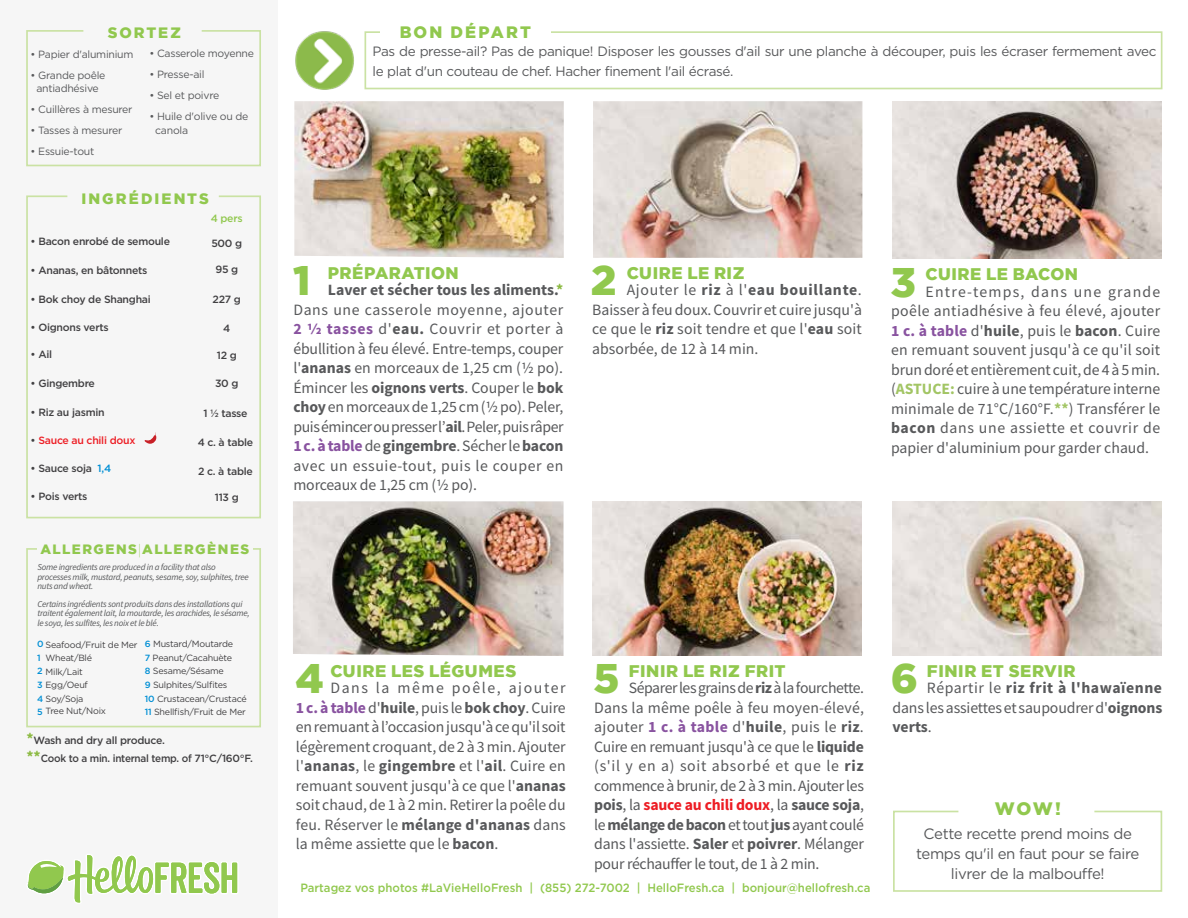
<style>
.page{position:relative;width:1188px;height:918px;background:#fff}
.page>*{position:absolute;margin:0;border:0;box-sizing:border-box;transform-origin:0 0}
.t1{font:900 41.25px "Gotham";color:#91c84e}
.t2{font:900 18px "Gotham";color:#91c84e}
.t3{font:900 16.8px "Gotham";letter-spacing:.035em;color:#91c84e}
.t4{font:900 16.5px "Gotham";letter-spacing:.125em;color:#91c84e}
.t5{font:15.75px/19.5px "Source Sans Pro";color:#58595b;text-align:justify}
.t6{font:15px/20.1px "Gotham";letter-spacing:-.025em;color:#58595b;text-align:center}
.t7{font:900 15px "Gotham";letter-spacing:.135em;color:#91c84e}
.t8{font:13.5px/19.5px "Gotham";letter-spacing:-.025em;color:#58595b}
.t9{font:900 13.5px "Gotham";letter-spacing:.115em;color:#91c84e}
.t10{font:500 12px "Gotham";color:#91c84e;scale:.95 1}
.t11{font:500 10.5px/18px "Gotham";letter-spacing:-.025em;color:#414042}
.t12{font:10.5px/13.5px "Gotham";letter-spacing:-.025em;color:#58595b;text-align:center}
.t13{font:500 10.5px "Gotham";letter-spacing:-.025em;color:#ed1d24}
.t14{font:500 10.5px "Gotham";color:#91c84e}
.t15{font:italic 9px/9.8px "Source Sans Pro";letter-spacing:-.025em;color:#58595b}
.t16{font:9px/13.5px "Gotham";letter-spacing:-.025em;color:#414042}
.t17{font:500 9px "Gotham";color:#008fd5}
.s1{color:#414042}
.s2{color:#008fd5}
.s3{font-family:"Source Sans Pro";font-weight:200}
.s4{font-weight:500;color:#008fd5}
.s5{font-family:"Source Sans Pro";font-weight:700;font-size:15.75px;color:#8cba42}
.s6{font-weight:700}
.s7{font-weight:700;color:#8cba42}
.s8{font-weight:700;color:#8953a0}
.s9{font-weight:700;color:#a2c564}
.s10{font-weight:700;color:#ed1d24}
</style>
<div class="page">
<div style="left:0;top:0;width:278px;height:918px;background:#f6f6f6"></div>
<img style="left:294px;top:101px;width:270px;height:157px">
<img style="left:593px;top:101px;width:269px;height:157px">
<img style="left:593px;top:501px;width:269px;height:155px">
<img style="left:892px;top:501px;width:269px;height:155px">
<img style="left:293px;top:501px;width:270px;height:155px">
<img style="left:892px;top:102px;width:269px;height:156px">
<svg style="left:26px;top:30px;width:235px;height:137px"></svg>
<svg style="left:26px;top:195px;width:235px;height:324px"></svg>
<svg style="left:144px;top:432px;width:13px;height:15px"></svg>
<svg style="left:893px;top:810px;width:270px;height:82px"></svg>
<div style="left:974px;top:802px;width:108px;height:27px;background:#fff"></div>
<img style="left:295px;top:31px;width:70px;height:58px">
<svg style="left:26px;top:548px;width:235px;height:180px"></svg>
<div style="left:37px;top:544px;width:216px;height:19px;background:#f6f6f6"></div>
<div style="left:365px;top:31px;width:797px;height:58px;border:2px solid #cae2a3"></div>
<div style="left:380px;top:26px;width:171px;height:17px;background:#fff"></div>
<svg style="left:27px;top:855px;width:211px;height:48px"></svg>
<p class="t7" style="left:108px;top:24px;width:75px">SORTEZ</p>
<p class="t12" style="left:31px;top:47px;width:104px">• Papier d'aluminium</p>
<p class="t12" style="left:31px;top:68px;width:76px">• Grande poêle antiadhésive</p>
<p class="t12" style="left:31px;top:103px;width:103px">• Cuillères à mesurer</p>
<p class="t12" style="left:31px;top:124px;width:93px">• Tasses à mesurer</p>
<p class="t12" style="left:31px;top:145px;width:65px">• Essuie-tout</p>
<p class="t12" style="left:149px;top:46px;width:106px">• Casserole moyenne</p>
<p class="t12" style="left:149px;top:67px;width:56px">• Presse-ail</p>
<p class="t12" style="left:149px;top:89px;width:71px">• Sel et poivre</p>
<p class="t12" style="left:155px;top:110px;width:95px;text-align:left;text-indent:-6px">• Huile d'olive ou de canola</p>
<p class="t7" style="left:81px;top:190px;width:129px">INGRÉDIENTS</p>
<p class="t11" style="left:31px;top:232px;width:141px">• Bacon enrobé de semoule</p>
<p class="t11" style="left:211px;top:234px;width:32px">500 g</p>
<p class="t11" style="left:215px;top:260px;width:24px">95 g</p>
<p class="t11" style="left:213px;top:290px;width:30px">227 g</p>
<p class="t11" style="left:223px;top:319px;width:9px">4</p>
<p class="t11" style="left:217px;top:346px;width:22px">12 g</p>
<p class="t11" style="left:215px;top:375px;width:25px">30 g</p>
<p class="t11" style="left:203px;top:404px;width:46px">1 1/2 tasse</p>
<p class="t11" style="left:198px;top:433px;width:57px">4 c. à table</p>
<p class="t11" style="left:198px;top:463px;width:56px">2 c. à table</p>
<p class="t11" style="left:215px;top:488px;width:25px">113 g</p>
<p class="t14" style="left:211px;top:212px;width:33px">4 pers</p>
<p class="t11" style="left:31px;top:261px;width:118px">• Ananas, en bâtonnets</p>
<p class="t11" style="left:31px;top:290px;width:122px">• Bok choy de Shanghai</p>
<p class="t11" style="left:31px;top:318px;width:80px">• Oignons verts</p>
<p class="t11" style="left:31px;top:345px;width:23px">• Ail</p>
<p class="t11" style="left:31px;top:374px;width:66px">• Gingembre</p>
<p class="t11" style="left:31px;top:403px;width:75px">• Riz au jasmin</p>
<p class="t13" style="left:31px;top:433px;width:106px"><span class="s1">•</span> Sauce au chili doux</p>
<p class="t11" style="left:31px;top:459px;width:82px">• Sauce soja <span class="s2">1,4</span></p>
<p class="t11" style="left:31px;top:487px;width:58px">• Pois verts</p>
<p class="t9" style="left:41px;top:542px;width:210px">ALLERGENS<span class="s3">|</span>ALLERGÈNES</p>
<p class="t15" style="left:37px;top:562px;width:213px">Some ingredients are produced in a facility that also processes milk, mustard, peanuts, sesame, soy, sulphites, tree nuts and wheat.</p>
<p class="t15" style="left:37px;top:599px;width:214px">Certains ingrédients sont produits dans des installations qui traitent également lait, la moutarde, les arachides, le sésame, le soya, les sulfites, les noix et le blé.</p>
<p class="t16" style="left:37px;top:637px;width:102px"><span class="s4">0</span> Seafood/Fruit de Mer</p>
<p class="t16" style="left:46px;top:651px;width:48px">Wheat/Blé</p>
<p class="t16" style="left:37px;top:664px;width:47px"><span class="s4">2</span> Milk/Lait</p>
<p class="t16" style="left:37px;top:678px;width:52px"><span class="s4">3</span> Egg/Oeuf</p>
<p class="t16" style="left:37px;top:692px;width:48px"><span class="s4">4</span> Soy/Soja</p>
<p class="t16" style="left:46px;top:704px;width:62px">Tree Nut/Noix</p>
<p class="t16" style="left:145px;top:637px;width:103px"><span class="s4">6</span> Mustard/Moutarde<br><span class="s4">7</span> Peanut/Cacahuète<br><span class="s4">8</span> Sesame/Sésame<br><span class="s4">9</span> Sulphites/Sulfites<br><span class="s4">10</span> Crustacean/Crustacé<br><span class="s4">11</span> Shellfish/Fruit de Mer</p>
<p class="t17" style="left:37px;top:652px;width:5px">1</p>
<p class="t17" style="left:37px;top:706px;width:7px">5</p>
<p class="t11" style="left:26px;top:731px;width:228px"><span class="s5">*</span>Wash and dry all produce.<br><span class="s5">**</span>Cook to a min. internal temp. of 71°C/160°F.</p>
<p class="t4" style="left:400px;top:23px;width:133px">BON DÉPART</p>
<p class="t8" style="left:373px;top:41px;width:786px">Pas de presse-ail? Pas de panique! Disposer les gousses d'ail sur une planche à découper, puis les écraser fermement avec le plat d'un couteau de chef. Hacher finement l'ail écrasé.</p>
<h1 class="t1" style="left:293px;top:257px;width:19px">1</h1>
<p class="t3" style="left:328px;top:263px;width:132px">PRÉPARATION</p>
<p class="t5" style="left:293px;top:280px;width:272px;text-indent:34px"><span class="s6">Laver et sécher tous les aliments.</span><span class="s7">* </span>Dans une casserole moyenne, ajouter <span class="s8">2 1/2 tasses</span> d'<span class="s6">eau.</span> Couvrir et porter à ébullition à feu élevé. Entre-temps, couper l'<span class="s6">ananas</span> en morceaux de 1,25 cm (1/2 po).<br>Émincer les <span class="s6">oignons verts</span>. Couper le <span class="s6">bok choy</span> en morceaux de 1,25 cm (1/2 po). Peler, puis émincer ou presser l’<span class="s6">ail</span>. Peler, puis râper <span class="s8">1 c. à table</span> de <span class="s6">gingembre</span>. Sécher le <span class="s6">bacon </span>avec un essuie-tout, puis le couper en morceaux de 1,25 cm (1/2 po).</p>
<h1 class="t1" style="left:591px;top:257px;width:27px">2</h1>
<p class="t3" style="left:627px;top:263px;width:119px">CUIRE LE RIZ</p>
<p class="t5" style="left:592px;top:280px;width:271px;text-indent:34px">Ajouter le <span class="s6">riz</span> à l'<span class="s6">eau bouillante</span>.<br>Baisser à feu doux. Couvrir et cuire jusqu'à ce que le <span class="s6">riz</span> soit tendre et que l'<span class="s6">eau</span> soit absorbée, de 12 à 14 min.</p>
<h1 class="t1" style="left:890px;top:258px;width:27px">3</h1>
<p class="t3" style="left:926px;top:265px;width:154px">CUIRE LE BACON</p>
<p class="t5" style="left:891px;top:282px;width:271px;text-indent:34px">Entre-temps, dans une grande poêle antiadhésive à feu élevé, ajouter <span class="s8">1 c. à table</span> d'<span class="s6">huile</span>, puis le <span class="s6">bacon</span>. Cuire en remuant souvent jusqu'à ce qu'il soit brun doré et entièrement cuit, de 4 à 5 min. (<span class="s9">ASTUCE:</span> cuire à une température interne minimale de 71°C/160°F.<span class="s9">**</span>) Transférer le <span class="s6">bacon</span> dans une assiette et couvrir de papier d'aluminium pour garder chaud.</p>
<h1 class="t1" style="left:295px;top:655px;width:30px">4</h1>
<p class="t3" style="left:330px;top:661px;width:187px">CUIRE LES LÉGUMES</p>
<p class="t5" style="left:296px;top:678px;width:271px;text-indent:35px">Dans la même poêle, ajouter <span class="s8">1 c. à table</span>d'<span class="s6">huile</span>, puis le <span class="s6">bok choy</span>. Cuire en remuant à l’occasion jusqu'à ce qu'il soit légèrement croquant, de 2 à 3 min. Ajouter l'<span class="s6">ananas</span>, le <span class="s6">gingembre</span> et l'<span class="s6">ail</span>. Cuire en remuant souvent jusqu'à ce que l'<span class="s6">ananas </span>soit chaud, de 1 à 2 min. Retirer la poêle du feu. Réserver le <span class="s6">mélange d'ananas</span> dans la même assiette que le <span class="s6">bacon</span>.</p>
<h1 class="t1" style="left:593px;top:655px;width:27px">5</h1>
<p class="t3" style="left:629px;top:661px;width:158px">FINIR LE RIZ FRIT</p>
<p class="t5" style="left:594px;top:678px;width:271px;text-indent:34px">Séparer les grains de <span class="s6">riz</span> à la fourchette.<br>Dans la même poêle à feu moyen-élevé, ajouter <span class="s8">1 c. à table</span> d'<span class="s6">huile</span>, puis le <span class="s6">riz</span>.<br>Cuire en remuant jusqu'à ce que le <span class="s6">liquide </span>(s'il y en a) soit absorbé et que le <span class="s6">riz </span>commence à brunir, de 2 à 3 min. Ajouter les <span class="s6">pois</span>, la <span class="s10">sauce au chili doux</span>, la <span class="s6">sauce soja</span>, le <span class="s6">mélange de bacon</span> et tout <span class="s6">jus</span> ayant coulé dans l'assiette. <span class="s6">Saler</span> et <span class="s6">poivrer</span>. Mélanger pour réchauffer le tout, de 1 à 2 min.</p>
<p class="t10" style="left:300px;top:880px;width:602px">Partagez vos photos #LaVieHelloFresh | (855) 272-7002 | HelloFresh.ca | bonjour@hellofresh.ca</p>
<h1 class="t1" style="left:891px;top:655px;width:29px">6</h1>
<p class="t3" style="left:927px;top:661px;width:150px">FINIR ET SERVIR</p>
<p class="t5" style="left:892px;top:678px;width:271px;text-indent:34px">Répartir le <span class="s6">riz frit à l'hawaïenne </span>dans les assiettes et saupoudrer d'<span class="s6">oignons verts</span>.</p>
<p class="t2" style="left:995px;top:798px;width:68px">WOW!</p>
<p class="t6" style="left:916px;top:823px;width:225px">Cette recette prend moins de temps qu'il en faut pour se faire livrer de la malbouffe!</p>
</div>
